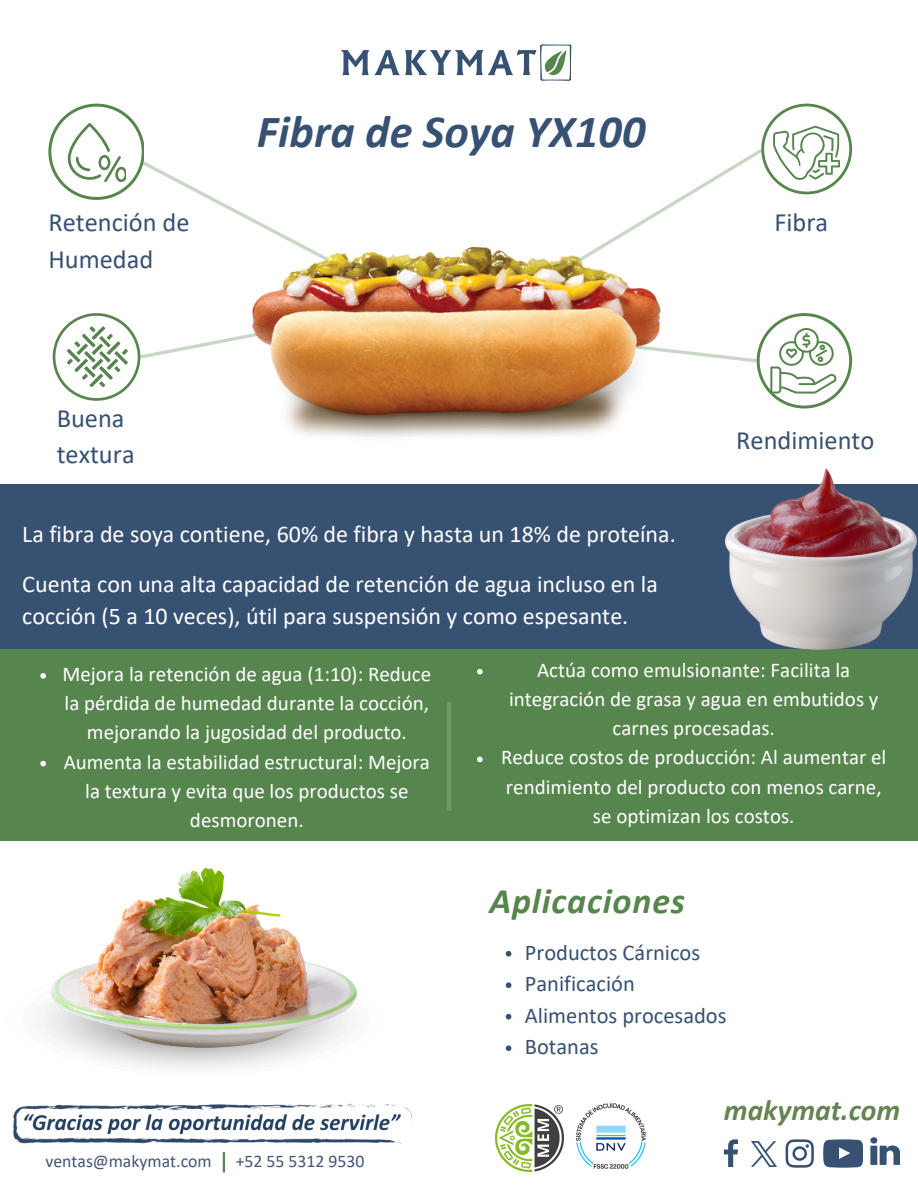
<style>
.page{position:relative;width:918px;height:1188px;background:#fff}
.page>*{position:absolute;margin:0;border:0;box-sizing:border-box;transform-origin:0 0}
.t1{font:italic 700 46.35px "Calibri";color:#375172}
.t2{font:italic 700 36px "Calibri";letter-spacing:.025em;color:#57854e}
.t3{font:italic 700 29.55px "Calibri";color:#658452}
.t4{font:26.4px/36.6px "Calibri";color:#375172}
.t5{font:24px/32.7px "Calibri";color:#fff}
.t6{font:22.5px "Calibri";color:#375172}
.t7{font:21px/29.2px "Calibri";color:#fff;text-align:center}
.t8{font:17.7px "Calibri";color:#435577}
</style>
<div class="page">
<svg style="left:598px;top:149px;width:163px;height:164px"></svg>
<div style="left:0;top:485px;width:918px;height:207px;background:#375172"></div>
<div style="left:0;top:649px;width:918px;height:192px;background:#57854e"></div>
<svg style="left:223px;top:1153px;width:2px;height:19px"></svg>
<img style="left:575px;top:1103px;width:71px;height:66px">
<svg style="left:786px;top:1139px;width:28px;height:29px"></svg>
<svg style="left:870px;top:1145px;width:30px;height:20px"></svg>
<div style="left:870px;top:1137px;width:7px;height:7px;background:#375172;border-radius:50%"></div>
<svg style="left:724px;top:1139px;width:14px;height:28px"></svg>
<svg style="left:823px;top:1139px;width:40px;height:29px"></svg>
<img style="left:751px;top:1141px;width:26px;height:26px">
<img style="left:496px;top:1104px;width:67px;height:68px">
<hr style="left:447px;top:702px;width:4px;height:109px;background:#709768">
<svg style="left:341px;top:44px;width:230px;height:37px"></svg>
<img style="left:253px;top:247px;width:407px;height:191px">
<img style="left:13px;top:867px;width:399px;height:277px">
<img style="left:725px;top:468px;width:192px;height:181px">
<svg style="left:40px;top:673px;width:6px;height:6px"></svg>
<svg style="left:40px;top:761px;width:6px;height:5px"></svg>
<svg style="left:477px;top:669px;width:6px;height:5px"></svg>
<svg style="left:477px;top:757px;width:6px;height:5px"></svg>
<svg style="left:506px;top:951px;width:5px;height:6px"></svg>
<svg style="left:506px;top:982px;width:5px;height:6px"></svg>
<svg style="left:506px;top:1014px;width:5px;height:6px"></svg>
<svg style="left:506px;top:1045px;width:5px;height:6px"></svg>
<svg style="left:48px;top:104px;width:322px;height:179px"></svg>
<svg style="left:761px;top:104px;width:91px;height:90px"></svg>
<svg style="left:53px;top:311px;width:317px;height:90px"></svg>
<svg style="left:531px;top:313px;width:321px;height:96px"></svg>
<p class="t1" style="left:257px;top:112px;width:390px">Fibra de Soya YX100</p>
<p class="t4" style="left:48px;top:207px;width:143px">Retención de<br>Humedad</p>
<p class="t4" style="left:774px;top:207px;width:55px">Fibra</p>
<p class="t4" style="left:57px;top:402px;width:79px;line-height:36px">Buena textura</p>
<p class="t5" style="left:22px;top:520px;width:655px">La fibra de soya contiene, 60% de fibra y hasta un 18% de proteína.</p>
<p class="t5" style="left:22px;top:569px;width:637px">Cuenta con una alta capacidad de retención de agua incluso en la cocción (5 a 10 veces), útil para suspensión y como espesante.</p>
<p class="t4" style="left:736px;top:424px;width:140px">Rendimiento</p>
<p class="t7" style="left:62px;top:661px;width:370px">Mejora la retención de agua (1:10): Reduce la pérdida de humedad durante la cocción, mejorando la jugosidad del producto.</p>
<p class="t7" style="left:64px;top:749px;width:368px">Aumenta la estabilidad estructural: Mejora la textura y evita que los productos se desmoronen.</p>
<p class="t8" style="left:45px;top:1154px;width:168px">ventas@makymat.com</p>
<p class="t8" style="left:236px;top:1154px;width:130px">+52 55 5312 9530</p>
<h1 class="t7" style="left:509px;top:657px;width:371px">Actúa como emulsionante: Facilita la integración de grasa y agua en embutidos y carnes procesadas.</h1>
<p class="t7" style="left:501px;top:745px;width:387px">Reduce costos de producción: Al aumentar el rendimiento del producto con menos carne, se optimizan los costos.</p>
<p class="t2" style="left:489px;top:886px;width:197px">Aplicaciones</p>
<p class="t6" style="left:525px;top:943px;width:177px">Productos Cárnicos</p>
<p class="t6" style="left:525px;top:975px;width:111px">Panificación</p>
<p class="t6" style="left:525px;top:1006px;width:203px">Alimentos procesados</p>
<p class="t6" style="left:525px;top:1038px;width:75px">Botanas</p>
<p class="t3" style="left:724px;top:1098px;width:178px">makymat.com</p>
</div>
